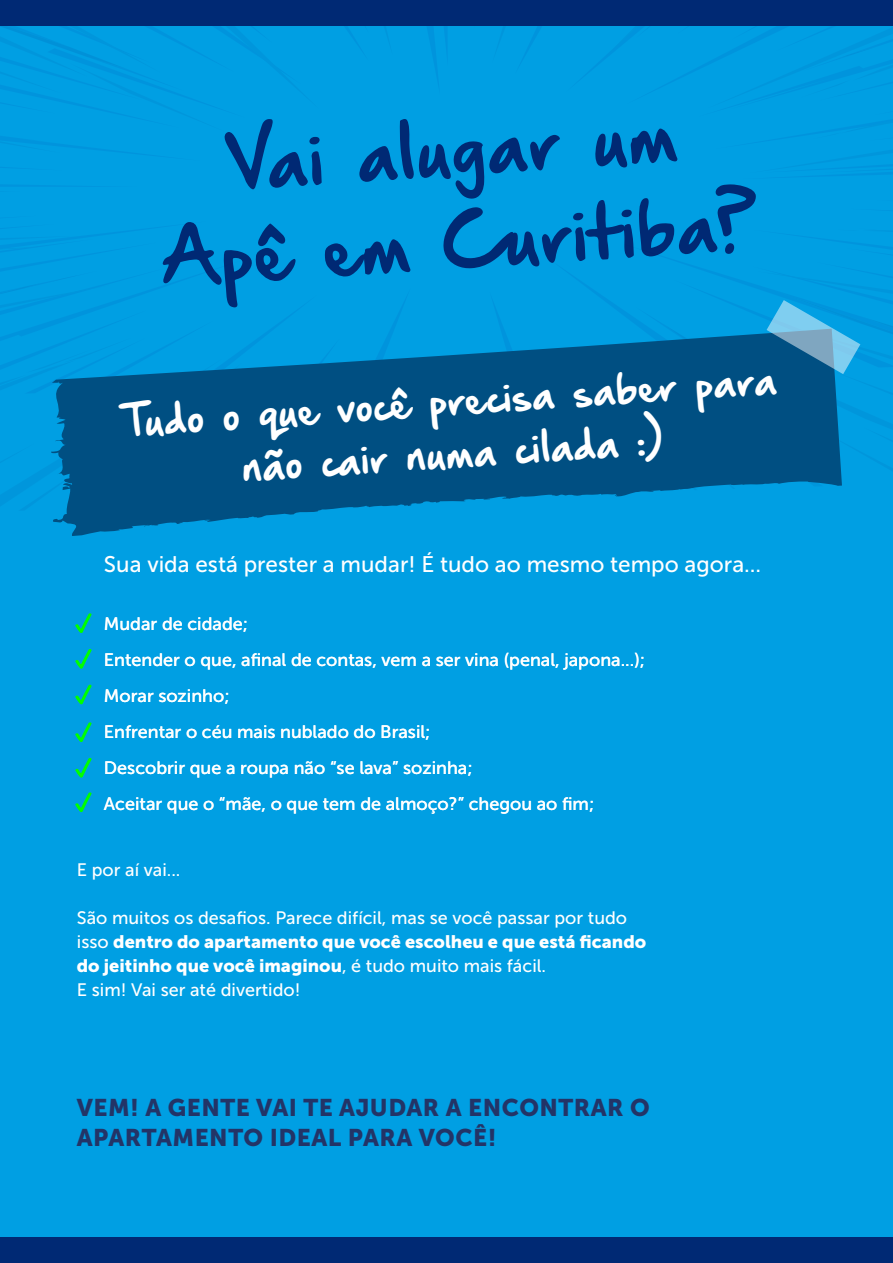
<style>
.page{position:relative;width:893px;height:1263px;background:#fff}
.page>*{position:absolute;margin:0;border:0;box-sizing:border-box;transform-origin:0 0}
.t1{font:64.5px/93.4px "Hand Of Sean Demo";color:#002974;text-align:center}
.t2{font:36px/52.5px "Hand Of Sean Demo";color:#fff;text-align:center}
.t3{font:24px/30px "Museo Sans 900";letter-spacing:.02em;color:#233467}
.t4{font:22.5px "Museo Sans 500";color:#fff}
.t5{font:18px/36px "Museo Sans 500";color:#fff}
.t6{font:18px/24px "Museo Sans 900";color:#fff}
.s1{font-family:"Museo Sans 500"}
</style>
<div class="page">
<div style="left:0;top:512px;width:893px;height:725px;background:#009fe3"></div>
<div style="left:0;top:389px;width:893px;height:123px;background:#009fe3"></div>
<div style="left:0;top:26px;width:893px;height:363px;background:#009fe3"></div>
<svg style="left:75px;top:612px;width:17px;height:21px"></svg>
<svg style="left:75px;top:648px;width:17px;height:21px"></svg>
<svg style="left:75px;top:684px;width:17px;height:21px"></svg>
<svg style="left:75px;top:721px;width:17px;height:21px"></svg>
<svg style="left:75px;top:757px;width:17px;height:21px"></svg>
<svg style="left:75px;top:792px;width:17px;height:20px"></svg>
<svg style="left:47px;top:329px;width:795px;height:207px;background:#00679f"></svg>
<svg style="left:767px;top:300px;width:93px;height:74px;background:#3898c8"></svg>
<div style="left:0;top:1237px;width:893px;height:26px;background:#002974"></div>
<div style="left:0;top:0;width:893px;height:26px;background:#002974"></div>
<h1 class="t1" style="left:152px;top:128px;width:600px;rotate:-4deg">Vai alugar um<br>Apê em Curitiba?</h1>
<h2 class="t2" style="left:122px;top:400px;width:656px;rotate:-4deg">Tudo o que você precisa saber para não cair numa cilada :)</h2>
<p class="t4" style="left:104px;top:552px;width:659px">Sua vida está prester a mudar! É tudo ao mesmo tempo agora...</p>
<p class="t5" style="left:104px;top:606px;width:543px">Mudar de cidade;<br>Entender o que, afinal de contas, vem a ser vina (penal, japona...); Morar sozinho;<br>Enfrentar o céu mais nublado do Brasil;<br>Descobrir que a roupa não “se lava” sozinha;<br>Aceitar que o “mãe, o que tem de almoço?” chegou ao fim;</p>
<p class="t5" style="left:77px;top:852px;width:105px">E por aí vai...</p>
<p class="t5" style="left:77px;top:900px;width:552px">São muitos os desafios. Parece difícil, mas se você passar por tudo</p>
<p class="t6" style="left:77px;top:929px;width:571px"><span class="s1">isso</span> dentro do apartamento que você escolheu e que está ficando do jeitinho que você imaginou<span class="s1">, é tudo muito mais fácil.</span></p>
<p class="t5" style="left:77px;top:972px;width:225px">E sim! Vai ser até divertido!</p>
<h3 class="t3" style="left:77px;top:1093px;width:574px">VEM! A GENTE VAI TE AJUDAR A ENCONTRAR O<br>APARTAMENTO IDEAL PARA VOCÊ!</h3>
</div>
